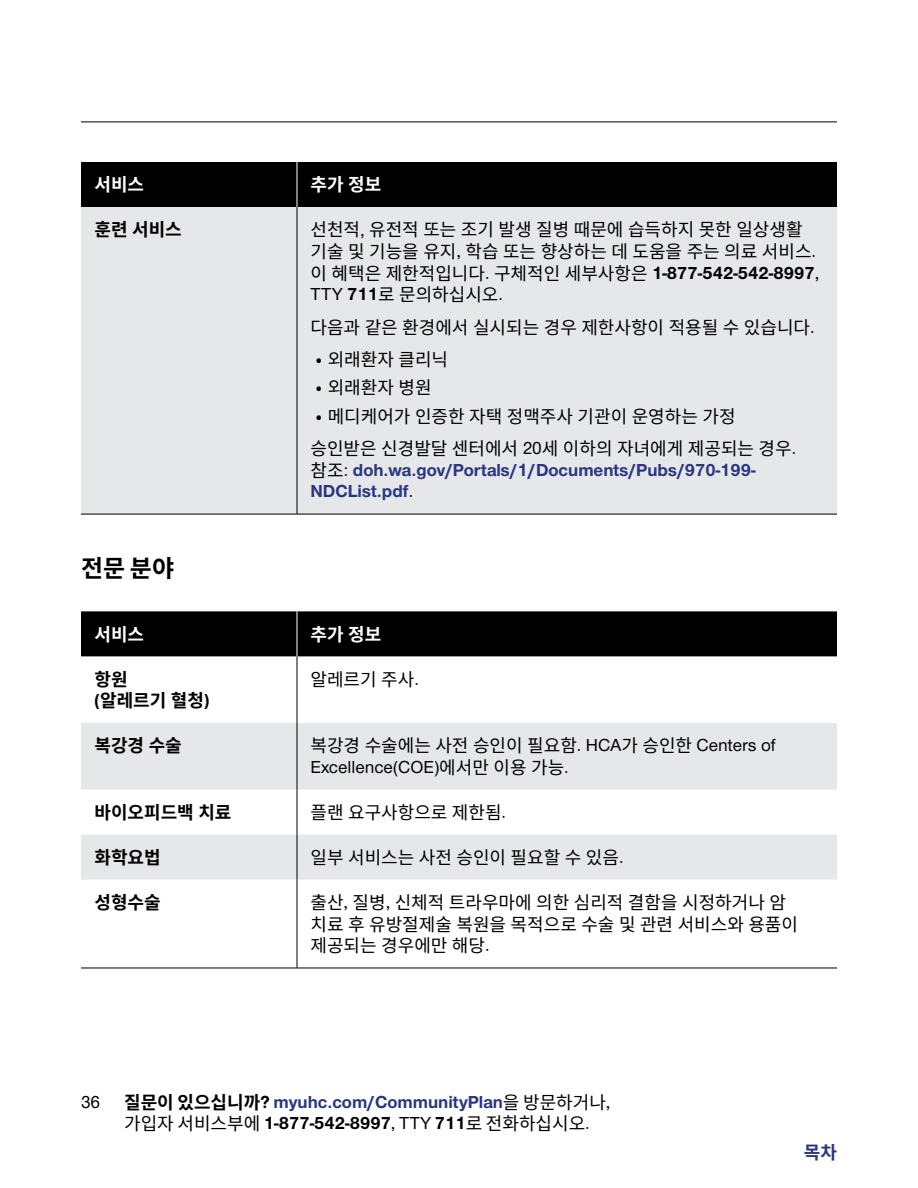
<style>
.page{position:relative;width:918px;height:1188px;background:#fff}
.page>*{position:absolute;margin:0;border:0;box-sizing:border-box;transform-origin:0 0}
.Head_3___16pt{font:700 24px "Noto Sans CJ Kkr";color:#000}
.Table___body{font:18px/21.6px "Noto Sans CJ Kkr";color:#000}
.Table___body-2{font:700 18px/21.1px "UHC Sans";color:#293682}
.Table___body-3{font:500 18px/20.7px "UHC Sans";color:#000}
.Table___bold{font:700 18px "Noto Sans CJ Kkr";color:#000}
.Table___headers_-_RE{font:700 18px "Noto Sans CJ Kkr";color:#fff}
.t1{font:700 18px "Noto Sans CJ Kkr";color:#293682}
.s1{font-family:"UHC Sans";font-weight:500}
.s2{font-family:"UHC Sans";font-weight:700}
.s3{font-family:"Noto Sans CJ Kkr";font-weight:400;color:#000}
.s4{font-weight:500;color:#000}
.s5{font-family:"UHC Sans"}
.s6{font-family:"Noto Sans CJ Kkr";font-weight:400}
.s7{font-family:"Noto Sans CJ Kkr";color:#000}
.s8{color:#000}
</style>
<div class="page">
<hr style="left:81px;top:122px;width:756px;height:1px;background:#000">
<div style="left:81px;top:162px;width:756px;height:45px;background:#000"></div>
<div style="left:81px;top:207px;width:756px;height:307px;background:#e6e7e8"></div>
<hr style="left:297px;top:207px;width:1px;height:307px;background:#000">
<hr style="left:81px;top:514px;width:216px;height:1px;background:#000">
<hr style="left:297px;top:514px;width:540px;height:1px;background:#000">
<hr style="left:297px;top:162px;width:1px;height:45px;background:#fff">
<div style="left:81px;top:611px;width:756px;height:45px;background:#000"></div>
<svg style="left:81px;top:723px;width:756px;height:157px;fill:#e6e7e8"></svg>
<hr style="left:297px;top:656px;width:1px;height:67px;background:#000">
<hr style="left:297px;top:723px;width:1px;height:67px;background:#000">
<hr style="left:297px;top:790px;width:1px;height:45px;background:#000">
<hr style="left:297px;top:835px;width:1px;height:45px;background:#000">
<hr style="left:297px;top:880px;width:1px;height:88px;background:#000">
<hr style="left:81px;top:968px;width:216px;height:1px;background:#000">
<hr style="left:297px;top:968px;width:540px;height:1px;background:#000">
<hr style="left:297px;top:611px;width:1px;height:45px;background:#fff">
<p class="Table___headers_-_RE" style="left:94px;top:175px;width:51px">서비스</p>
<p class="Table___headers_-_RE" style="left:310px;top:175px;width:72px">추가 정보</p>
<p class="Table___bold" style="left:94px;top:220px;width:89px">훈련 서비스</p>
<p class="Table___body" style="left:310px;top:219px;width:510px">선천적<span class="s1">,</span> 유전적 또는 조기 발생 질병 때문에 습득하지 못한 일상생활 기술 및 기능을 유지<span class="s1">,</span> 학습 또는 향상하는 데 도움을 주는 의료 서비스<span class="s1">. </span>이 혜택은 제한적입니다<span class="s1">.</span> 구체적인 세부사항은 <span class="s2">1-877-542-542-8997</span><span class="s1">,<br>TTY</span> <span class="s2">711</span>로 문의하십시오<span class="s1">.</span></p>
<p class="Table___body" style="left:310px;top:317px;width:506px">다음과 같은 환경에서 실시되는 경우 제한사항이 적용될 수 있습니다<span class="s1">.</span></p>
<p class="Table___body" style="left:316px;top:349px;width:134px">• 외래환자 클리닉</p>
<p class="Table___body" style="left:316px;top:377px;width:117px">• 외래환자 병원</p>
<p class="Table___body" style="left:316px;top:406px;width:421px">• 메디케어가 인증한 자택 정맥주사 기관이 운영하는 가정</p>
<p class="Table___body-2" style="left:310px;top:438px;width:487px"><span class="s3">승인받은 신경발달 센터에서</span> <span class="s4">20</span><span class="s3">세 이하의 자녀에게 제공되는 경우</span><span class="s4">. </span><span class="s3">참조</span><span class="s4">:</span> doh.wa.gov/Portals/1/Documents/Pubs/970-199-<br>NDCList.pdf<span class="s4">.</span></p>
<p class="Head_3___16pt" style="left:81px;top:555px;width:95px">전문 분야</p>
<p class="Table___headers_-_RE" style="left:94px;top:624px;width:51px">서비스</p>
<p class="Table___headers_-_RE" style="left:310px;top:624px;width:72px">추가 정보</p>
<p class="Table___bold" style="left:94px;top:669px;width:35px">항원</p>
<p class="Table___bold" style="left:94px;top:691px;width:117px"><span class="s5">(</span>알레르기 혈청<span class="s5">)</span></p>
<p class="Table___body" style="left:310px;top:669px;width:110px">알레르기 주사<span class="s1">.</span></p>
<p class="Table___bold" style="left:94px;top:736px;width:89px">복강경 수술</p>
<p class="Table___body-3" style="left:310px;top:735px;width:467px"><span class="s6">복강경 수술에는 사전 승인이 필요함</span>. HCA<span class="s6">가 승인한</span> Centers of<br>Excellence(COE)<span class="s6">에서만 이용 가능</span>.</p>
<p class="Table___bold" style="left:94px;top:802px;width:138px">바이오피드백 치료</p>
<p class="Table___body" style="left:310px;top:802px;width:197px">플랜 요구사항으로 제한됨<span class="s1">.</span></p>
<p class="Table___bold" style="left:94px;top:847px;width:68px">화학요법</p>
<p class="Table___body" style="left:310px;top:847px;width:315px">일부 서비스는 사전 승인이 필요할 수 있음<span class="s1">.</span></p>
<p class="Table___bold" style="left:94px;top:892px;width:68px">성형수술</p>
<p class="Table___body" style="left:310px;top:892px;width:489px">출산<span class="s1">,</span> 질병<span class="s1">,</span> 신체적 트라우마에 의한 심리적 결함을 시정하거나 암 치료 후 유방절제술 복원을 목적으로 수술 및 관련 서비스와 용품이 제공되는 경우에만 해당<span class="s1">.</span></p>
<p class="Table___body-3" style="left:81px;top:1091px;width:21px">36</p>
<p class="Table___body-2" style="left:124px;top:1090px;width:488px;line-height:21.6px"><span class="s7">질문이 있으십니까</span><span class="s8">?</span> myuhc.com/CommunityPlan<span class="s3">을 방문하거나</span><span class="s4">, </span><span class="s3">가입자 서비스부에</span> <span class="s8">1-877-542-8997</span><span class="s4">, TTY</span> <span class="s8">711</span><span class="s3">로 전화하십시오</span><span class="s4">.</span></p>
<p class="t1" style="left:804px;top:1142px;width:35px">목차</p>
</div>
